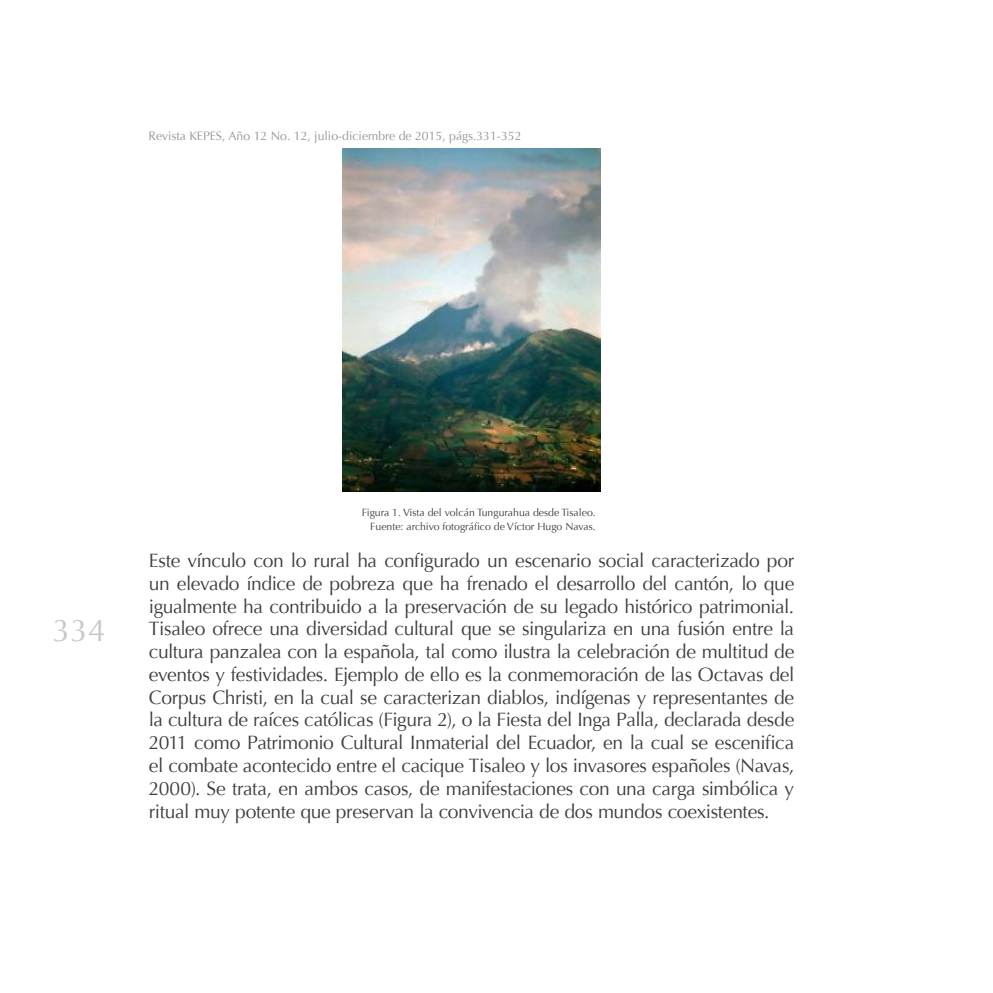
<style>
.page{position:relative;width:993px;height:993px;background:#fff}
.page>*{position:absolute;margin:0;border:0;box-sizing:border-box;transform-origin:0 0}
.t1{font:31.5px "Optima";color:#c7c8ca}
.t2{font:19.25px/22.8px "Optima";letter-spacing:-.02em;color:#3e3e3f;text-align:justify}
.t3{font:12.25px "Optima";color:#939598}
.t4{font:10.5px/14px "Optima";color:#3e3e3f;text-align:right}
</style>
<div class="page">
<img style="left:343px;top:149px;width:257px;height:342px">
<p class="t3" style="left:148px;top:129px;width:374px">Revista KEPES, Año 12 No. 12, julio-diciembre de 2015, págs.331-352</p>
<h1 class="t1" style="left:53px;top:612px;width:54px">334</h1>
<p class="t4" style="left:361px;top:505px;width:235px">Figura 1. Vista del volcán Tungurahua desde Tisaleo.<br>Fuente: archivo fotográfico de Víctor Hugo Navas.</p>
<p class="t2" style="left:149px;top:549px;width:646px">Este vínculo con lo rural ha configurado un escenario social caracterizado por un elevado índice de pobreza que ha frenado el desarrollo del cantón, lo que igualmente ha contribuido a la preservación de su legado histórico patrimonial.<br>Tisaleo ofrece una diversidad cultural que se singulariza en una fusión entre la cultura panzalea con la española, tal como ilustra la celebración de multitud de eventos y festividades. Ejemplo de ello es la conmemoración de las Octavas del Corpus Christi, en la cual se caracterizan diablos, indígenas y representantes de la cultura de raíces católicas (Figura 2), o la Fiesta del Inga Palla, declarada desde 2011 como Patrimonio Cultural Inmaterial del Ecuador, en la cual se escenifica el combate acontecido entre el cacique Tisaleo y los invasores españoles (Navas, 2000). Se trata, en ambos casos, de manifestaciones con una carga simbólica y ritual muy potente que preservan la convivencia de dos mundos coexistentes.</p>
</div>
